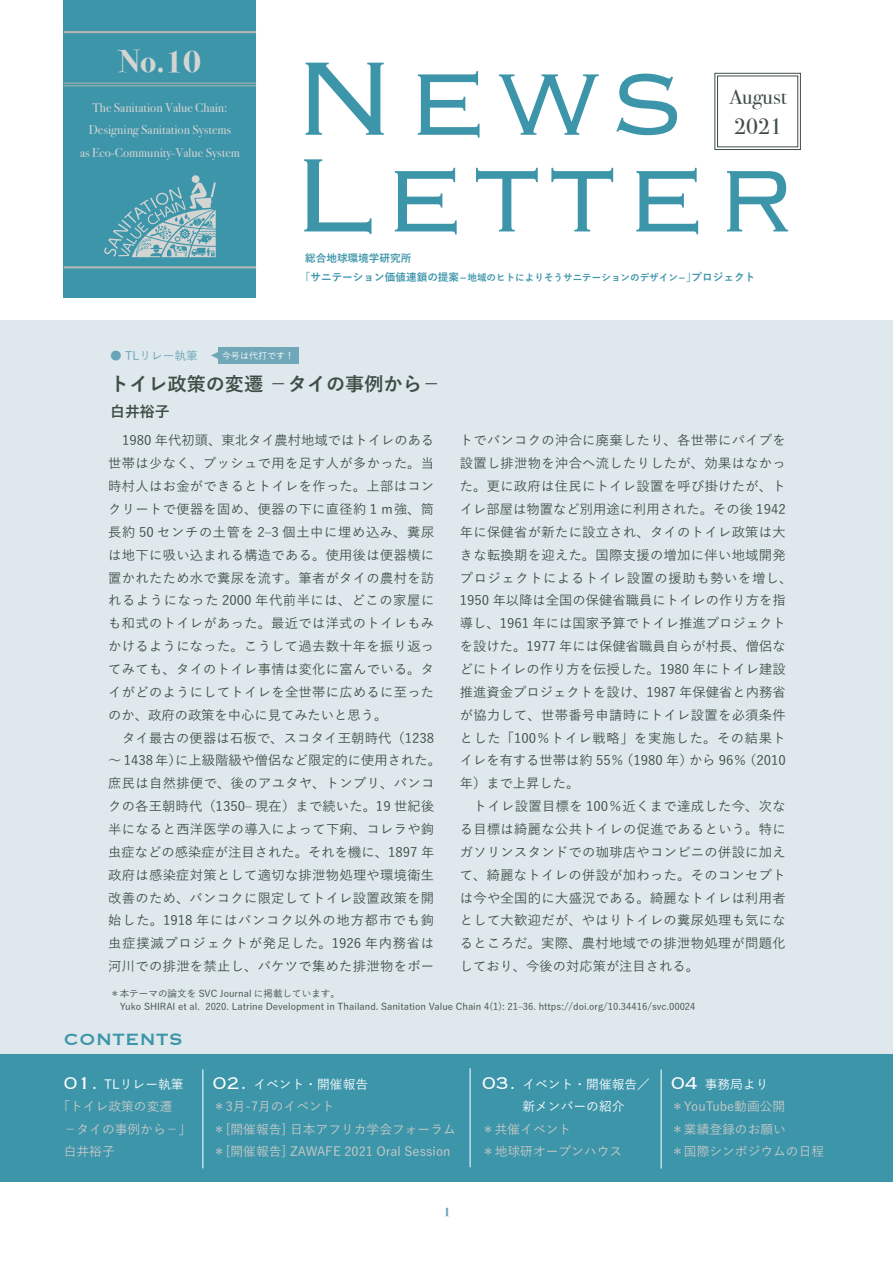
<style>
.page{position:relative;width:893px;height:1263px;background:#fff}
.page>*{position:absolute;margin:0;border:0;box-sizing:border-box;transform-origin:0 0}
.t1{font:300 137.1px/96.6px "Copperplate";letter-spacing:.05em;color:#3d95aa}
.t2{font:700 31.95px "Bodoni Svty Two ITCTT";color:#d4d5d3}
.t3{font:22.35px "Bodoni Svty Two ITCTT";color:#404e46}
.t4{font:21.3px "Copperplate";color:#3d95aa}
.t5{font:21.3px "Bodoni Svty Two ITCTT";color:#404e46}
.t6{font:700 19.2px "Yu Go";color:#404e46}
.t7{font:700 14.85px "Yu Go";color:#404e46}
.t8{font:500 13.35px/22.8px "Yu Go";letter-spacing:.025em;color:#404e46;text-align:justify}
.t9{font:500 12.75px/22.4px "Yu Go";color:#cacbc8}
.t10{font:12.75px/22.4px "Bodoni Svty Two ITCTT";color:#d4d5d3;text-align:center}
.t11{font:500 12.75px/22.4px "Yu Go";color:#fff}
.t12{font:700 12.75px "Bodoni Svty Two ITCTT";color:#68a4b6}
.t13{font:500 11.7px "Yu Go";color:#68a4b6}
.t14{font:700 10.65px "Yu Go";color:#3d95aa}
.t15{font:500 9.6px/13.8px "Yu Go";color:#404e46}
.t16{font:700 9.6px "Yu Go";color:#3d95aa;scale:2 1}
.t17{font:500 9px "Yu Go";color:#fff}
.s1{font-size:10.65px}
.s2{font-family:"Copperplate";font-weight:300;font-size:22.35px;color:#fff}
.s3{color:#fff}
.s4{font-family:"Copperplate";font-weight:300;font-size:22.35px}
</style>
<div class="page">
<div style="left:0;top:320px;width:893px;height:734px;background:#dfe9ed"></div>
<div style="left:0;top:1054px;width:893px;height:128px;background:#3d95aa"></div>
<div style="left:64px;top:0;width:192px;height:298px;background:#3d95aa"></div>
<hr style="left:64px;top:31px;width:192px;height:2px;background:#b3b6b3">
<hr style="left:64px;top:266px;width:192px;height:2px;background:#b3b6b3">
<hr style="left:64px;top:83px;width:192px;height:1px;background:#b3b6b3">
<hr style="left:64px;top:86px;width:192px;height:1px;background:#b3b6b3">
<div style="left:192px;top:175px;width:8px;height:8px;background:#d4d5d3;border-radius:50%"></div>
<svg style="left:104px;top:181px;width:112px;height:76px"></svg>
<svg style="left:714px;top:73px;width:87px;height:77px"></svg>
<div style="left:717px;top:76px;width:81px;height:71px;border:1px solid #404e46"></div>
<hr style="left:203px;top:1069px;width:1px;height:99px;background:#fff">
<hr style="left:470px;top:1068px;width:1px;height:99px;background:#fff">
<hr style="left:661px;top:1069px;width:1px;height:99px;background:#fff">
<div style="left:218px;top:347px;width:80px;height:17px;background:#70a8b9"></div>
<svg style="left:211px;top:352px;width:7px;height:7px"></svg>
<h2 class="t2" style="left:119px;top:35px;width:83px">No.10</h2>
<p class="t10" style="left:80px;top:95px;width:161px">The Sanitation Value Chain:<br>Designing Sanitation Systems<br>as Eco-Community-Value System</p>
<h1 class="t1" style="left:291px;top:42px;width:508px">News<br>Letter</h1>
<h3 class="t5" style="left:729px;top:80px;width:59px">August</h3>
<h3 class="t3" style="left:734px;top:108px;width:49px">2021</h3>
<p class="t14" style="left:305px;top:252px;width:108px">総合地球環境学研究所</p>
<p class="t16" style="left:305px;top:272px;width:227px"><span class="s1">｢サニテーション価値連鎖の提案</span>-地域のヒトによりそうサニテーションのデザイン-<span class="s1">｣プロジェクト</span></p>
<p class="t13" style="left:110px;top:345px;width:89px">● TLリレー執筆</p>
<p class="t17" style="left:222px;top:347px;width:74px">今号は代打です！</p>
<h3 class="t6" style="left:110px;top:373px;width:332px">トイレ政策の変遷 －タイの事例から－</h3>
<p class="t7" style="left:110px;top:403px;width:61px">白井裕子</p>
<p class="t8" style="left:460px;top:427px;width:334px;text-align:left">トでバンコクの沖合に廃棄したり、各世帯にパイプを設置し排泄物を沖合へ流したりしたが、効果はなかった。更に政府は住民にトイレ設置を呼び掛けたが、トイレ部屋は物置など別用途に利用された。その後 1942年に保健省が新たに設立され、タイのトイレ政策は大きな転換期を迎えた。国際支援の増加に伴い地域開発プロジェクトによるトイレ設置の援助も勢いを増し、<br>1950 年以降は全国の保健省職員にトイレの作り方を指導し、1961 年には国家予算でトイレ推進プロジェクトを設けた。1977 年には保健省職員自らが村長、僧侶などにトイレの作り方を伝授した。1980 年にトイレ建設推進資金プロジェクトを設け、1987 年保健省と内務省が協力して、世帯番号申請時にトイレ設置を必須条件とした「100％トイレ戦略」を実施した。その結果トイレを有する世帯は約 55％（1980 年）から 96％（2010年）まで上昇した。</p>
<p class="t8" style="left:460px;top:793px;width:327px;text-indent:14px">トイレ設置目標を 100％近くまで達成した今、次なる目標は綺麗な公共トイレの促進であるという。特にガソリンスタンドでの珈琲店やコンビニの併設に加えて、綺麗なトイレの併設が加わった。そのコンセプトは今や全国的に大盛況である。綺麗なトイレは利用者として大歓迎だが、やはりトイレの糞尿処理も気になるところだ。実際、農村地域での排泄物処理が問題化しており、今後の対応策が注目される。</p>
<p class="t15" style="left:110px;top:985px;width:587px">＊本テーマの論文を SVC Journal に掲載しています。<br>　Yuko SHIRAI et al. 2020. Latrine Development in Thailand. Sanitation Value Chain 4(1): 21–36. https://doi.org/10.34416/svc.00024</p>
<p class="t8" style="left:108px;top:427px;width:328px;text-indent:14px">1980 年代初頭、東北タイ農村地域ではトイレのある世帯は少なく、ブッシュで用を足す人が多かった。当時村人はお金ができるとトイレを作った。上部はコンクリートで便器を固め、便器の下に直径約１ｍ強、筒長約 50 センチの土管を 2–3 個土中に埋め込み、糞尿は地下に吸い込まれる構造である。使用後は便器横に置かれたため水で糞尿を流す。筆者がタイの農村を訪れるようになった 2000 年代前半には、どこの家屋にも和式のトイレがあった。最近では洋式のトイレもみかけるようになった。こうして過去数十年を振り返ってみても、タイのトイレ事情は変化に富んでいる。タイがどのようにしてトイレを全世帯に広めるに至ったのか、政府の政策を中心に見てみたいと思う。</p>
<p class="t8" style="left:108px;top:725px;width:334px;text-align:center">タイ最古の便器は石板で、スコタイ王朝時代（1238<br>～ 1438 年）に上級階級や僧侶など限定的に使用された。庶民は自然排便で、後のアユタヤ、トンブリ、バンコクの各王朝時代（1350– 現在）まで続いた。19 世紀後半になると西洋医学の導入によって下痢、コレラや鉤虫症などの感染症が注目された。それを機に、1897 年政府は感染症対策として適切な排泄物処理や環境衛生改善のため、バンコクに限定してトイレ設置政策を開始した。1918 年にはバンコク以外の地方都市でも鉤虫症撲滅プロジェクトが発足した。1926 年内務省は河川での排泄を禁止し、バケツで集めた排泄物をボー</p>
<h3 class="t4" style="left:64px;top:1025px;width:121px">CONTENTS</h3>
<p class="t9" style="left:64px;top:1072px;width:123px"><span class="s2">01.</span> <span class="s3">TLリレー執筆</span>｢トイレ政策の変遷－タイの事例から－｣白井裕子</p>
<p class="t9" style="left:213px;top:1072px;width:244px"><span class="s2">02.</span> <span class="s3">イベント・開催報告<br></span>＊3月-7月のイベント<br>＊[開催報告] 日本アフリカ学会フォーラム＊[開催報告] ZAWAFE 2021 Oral Session</p>
<p class="t12" style="left:443px;top:1201px;width:9px">1</p>
<p class="t11" style="left:522px;top:1072px;width:129px;text-indent:-40px"><span class="s4">03.</span> イベント・開催報告／新メンバーの紹介</p>
<p class="t9" style="left:482px;top:1116px;width:142px">＊共催イベント<br>＊地球研オープンハウス</p>
<p class="t9" style="left:671px;top:1072px;width:155px"><span class="s2">04</span> <span class="s3">事務局より</span>＊YouTube動画公開<br>＊業績登録のお願い<br>＊国際シンポジウムの日程</p>
</div>
